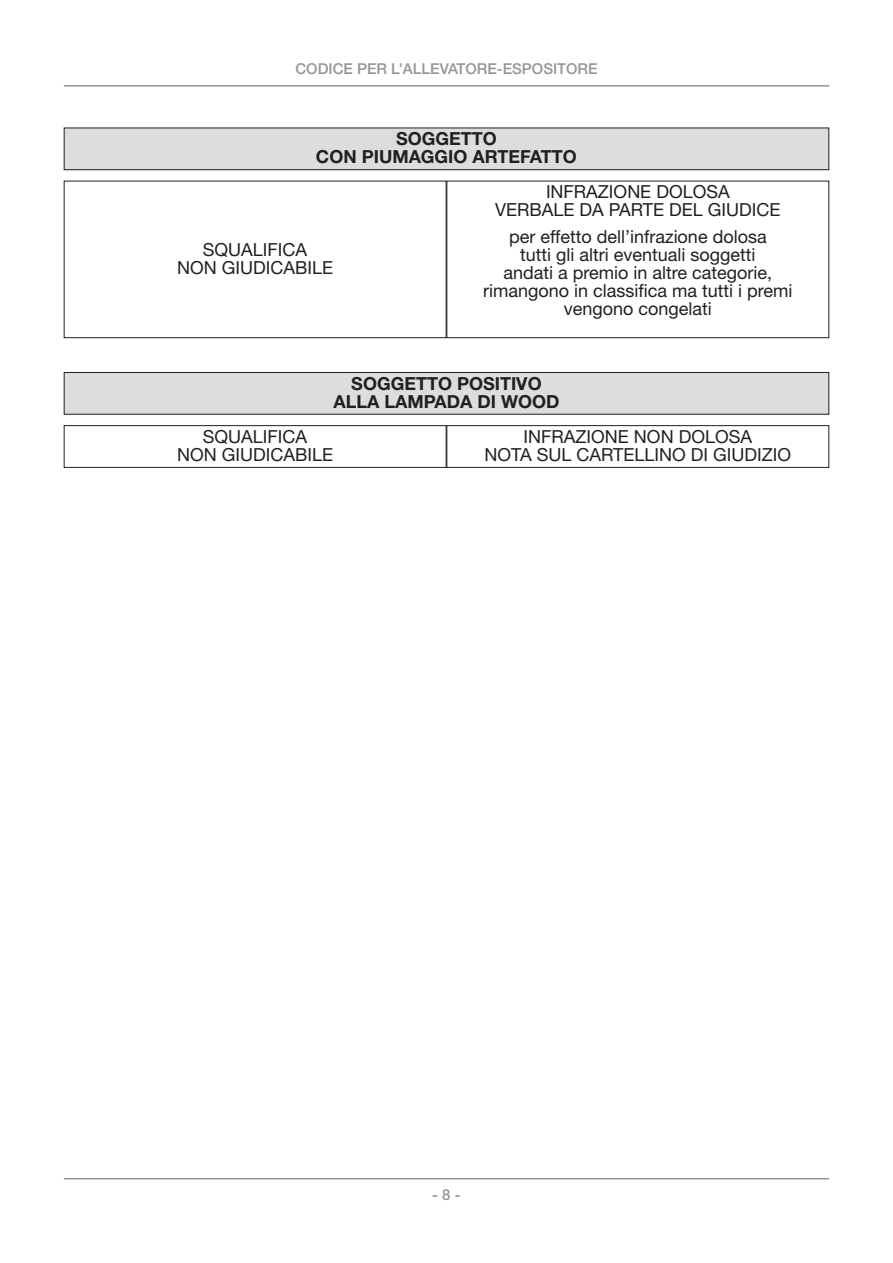
<style>
.page{position:relative;width:893px;height:1263px;background:#fff}
.page>*{position:absolute;margin:0;border:0;box-sizing:border-box;transform-origin:0 0}
.t1{font:18px/18px "Helvetica Neue";color:#231f20;text-align:center}
.t2{font:700 18px/18px "Helvetica Neue";color:#231f20;text-align:center}
.t3{font:500 15px "Helvetica Neue";color:#939598}
</style>
<div class="page">
<hr style="left:64px;top:85px;width:765px;height:2px;background:#939598">
<hr style="left:64px;top:1178px;width:765px;height:1px;background:#939598">
<div style="left:64px;top:128px;width:765px;height:42px;background:#dcddde"></div>
<div style="left:64px;top:128px;width:765px;height:42px;border:1px solid #231f20"></div>
<div style="left:64px;top:181px;width:382px;height:157px;border:1px solid #231f20"></div>
<div style="left:446px;top:181px;width:383px;height:157px;border:1px solid #231f20"></div>
<div style="left:64px;top:372px;width:765px;height:42px;background:#dcddde"></div>
<div style="left:64px;top:372px;width:765px;height:43px;border:1px solid #231f20"></div>
<div style="left:64px;top:425px;width:382px;height:43px;border:1px solid #231f20"></div>
<div style="left:446px;top:425px;width:383px;height:43px;border:1px solid #231f20"></div>
<p class="t3" style="left:295px;top:64px;width:304px">CODICE PER L’ALLEVATORE-ESPOSITORE</p>
<p class="t2" style="left:316px;top:132px;width:262px">SOGGETTO<br>CON PIUMAGGIO ARTEFATTO</p>
<p class="t1" style="left:177px;top:242px;width:157px">SQUALIFICA<br>NON GIUDICABILE</p>
<p class="t1" style="left:495px;top:185px;width:287px">INFRAZIONE DOLOSA<br>VERBALE DA PARTE DEL GIUDICE</p>
<p class="t1" style="left:483px;top:229px;width:311px">per effetto dell’infrazione dolosa<br>tutti gli altri eventuali soggetti<br>andati a premio in altre categorie, rimangono in classifica ma tutti i premi vengono congelati</p>
<p class="t2" style="left:333px;top:376px;width:228px">SOGGETTO POSITIVO<br>ALLA LAMPADA DI WOOD</p>
<p class="t1" style="left:177px;top:429px;width:157px">SQUALIFICA<br>NON GIUDICABILE</p>
<p class="t1" style="left:485px;top:429px;width:308px">INFRAZIONE NON DOLOSA<br>NOTA SUL CARTELLINO DI GIUDIZIO</p>
<p class="t3" style="left:432px;top:1189px;width:30px">- 8 -</p>
</div>
